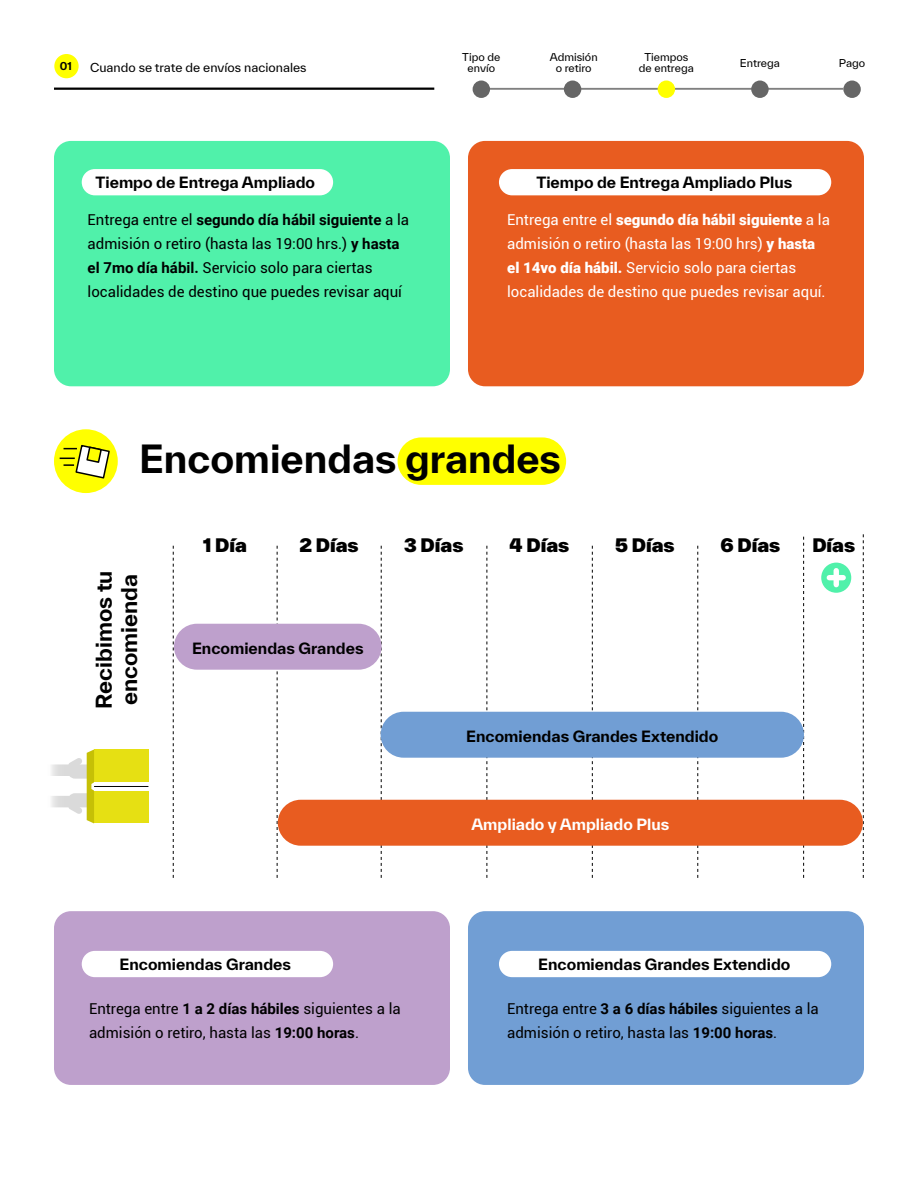
<style>
.page{position:relative;width:918px;height:1188px;background:#fff}
.page>*{position:absolute;margin:0;border:0;box-sizing:border-box;transform-origin:0 0}
.t1{font:700 37.5px "TWK Everett";color:#000}
.t2{font:700 21px/25.2px "TWK Everett";color:#000}
.t3{font:900 18px "TWK Everett";color:#000}
.t4{font:15px/24px "Roboto";color:#000}
.t5{font:15px/24px "Roboto";color:#fff}
.t6{font:700 15px "TWK Everett";color:#000}
.t7{font:700 15px "TWK Everett";color:#fff}
.t8{font:12px "TWK Everett";color:#000}
.t9{font:10.5px/10.5px "TWK Everett";color:#000;text-align:center}
.t10{font:700 10.5px "TWK Everett";color:#000}
.s1{font-weight:700}
.s2{font-weight:900}
</style>
<div class="page">
<div style="left:54px;top:54px;width:25px;height:24px;background:#ff0;border-radius:50%"></div>
<hr style="left:54px;top:88px;width:380px;height:2px;background:#000">
<hr style="left:481px;top:88px;width:362px;height:2px;background:#808080">
<div style="left:473px;top:81px;width:17px;height:17px;background:#666;border-radius:50%"></div>
<div style="left:564px;top:81px;width:17px;height:17px;background:#666;border-radius:50%"></div>
<div style="left:658px;top:81px;width:17px;height:17px;background:#ff0;border-radius:50%"></div>
<div style="left:751px;top:81px;width:18px;height:17px;background:#666;border-radius:50%"></div>
<div style="left:843px;top:81px;width:18px;height:17px;background:#666;border-radius:50%"></div>
<div style="left:398px;top:437px;width:168px;height:48px;background:#ff0;border-radius:24px"></div>
<svg style="left:277px;top:546px;width:1px;height:332px"></svg>
<svg style="left:173px;top:546px;width:1px;height:332px"></svg>
<svg style="left:381px;top:546px;width:1px;height:332px"></svg>
<svg style="left:487px;top:546px;width:1px;height:332px"></svg>
<svg style="left:592px;top:546px;width:1px;height:332px"></svg>
<svg style="left:697px;top:546px;width:1px;height:332px"></svg>
<svg style="left:803px;top:537px;width:1px;height:341px"></svg>
<div style="left:94px;top:749px;width:54px;height:74px;background:#e6e013"></div>
<div style="left:94px;top:782px;width:54px;height:9px;background:#fff"></div>
<svg style="left:51px;top:749px;width:43px;height:74px"></svg>
<hr style="left:94px;top:786px;width:54px;height:1px;background:#000">
<div style="left:381px;top:712px;width:423px;height:46px;background:#719ed4;border-radius:23px"></div>
<div style="left:174px;top:624px;width:208px;height:46px;background:#bea0cc;border-radius:23px"></div>
<div style="left:54px;top:911px;width:396px;height:174px;background:#bea0cc;border-radius:17px"></div>
<div style="left:468px;top:911px;width:396px;height:174px;background:#719ed4;border-radius:17px"></div>
<div style="left:82px;top:951px;width:251px;height:26px;background:#fff;border-radius:13px"></div>
<div style="left:499px;top:951px;width:332px;height:26px;background:#fff;border-radius:13px"></div>
<div style="left:54px;top:429px;width:64px;height:64px;background:#ff0;border-radius:50%"></div>
<svg style="left:60px;top:445px;width:50px;height:34px"></svg>
<svg style="left:863px;top:534px;width:1px;height:344px"></svg>
<div style="left:278px;top:800px;width:585px;height:46px;background:#e85c20;border-radius:23px"></div>
<svg style="left:821px;top:563px;width:30px;height:30px"></svg>
<div style="left:834px;top:571px;width:5px;height:14px;background:#fff"></div>
<div style="left:829px;top:575px;width:14px;height:5px;background:#fff"></div>
<div style="left:54px;top:141px;width:396px;height:245px;background:#50f1aa;border-radius:17px"></div>
<div style="left:468px;top:141px;width:396px;height:245px;background:#e85c20;border-radius:17px"></div>
<div style="left:82px;top:169px;width:251px;height:26px;background:#fff;border-radius:13px"></div>
<div style="left:499px;top:169px;width:332px;height:26px;background:#fff;border-radius:13px"></div>
<p class="t10" style="left:60px;top:59px;width:14px">01</p>
<p class="t8" style="left:90px;top:59px;width:218px">Cuando se trate de envíos nacionales</p>
<p class="t9" style="left:462px;top:52px;width:40px">Tipo de envío</p>
<p class="t9" style="left:550px;top:52px;width:49px">Admisión o retiro</p>
<p class="t9" style="left:639px;top:52px;width:56px">Tiempos de entrega</p>
<p class="t9" style="left:740px;top:58px;width:42px">Entrega</p>
<p class="t9" style="left:839px;top:58px;width:28px">Pago</p>
<p class="t6" style="left:96px;top:172px;width:221px">Tiempo de Entrega Ampliado</p>
<p class="t6" style="left:536px;top:172px;width:257px">Tiempo de Entrega Ampliado Plus</p>
<p class="t4" style="left:88px;top:207px;width:323px">Entrega entre el <span class="s1">segundo día hábil siguiente</span> a la admisión o retiro (hasta las 19:00 hrs.) <span class="s1">y hasta el 7mo día hábil.</span> Servicio solo para ciertas localidades de destino que puedes revisar aquí</p>
<p class="t5" style="left:507px;top:207px;width:324px">Entrega entre el <span class="s2">segundo día hábil siguiente</span> a la admisión o retiro (hasta las 19:00 hrs) <span class="s2">y hasta el 14vo día hábil.</span> Servicio solo para ciertas localidades de destino que puedes revisar aquí.</p>
<h1 class="t1" style="left:139px;top:432px;width:423px">Encomiendas grandes</h1>
<h2 class="t2" style="left:91px;top:709px;width:140px;rotate:-90deg">Recibimos tu encomienda</h2>
<p class="t3" style="left:203px;top:532px;width:45px">1 Día</p>
<p class="t3" style="left:299px;top:532px;width:61px">2 Días</p>
<p class="t3" style="left:404px;top:532px;width:61px">3 Días</p>
<p class="t3" style="left:510px;top:532px;width:61px">4 Días</p>
<p class="t3" style="left:615px;top:532px;width:61px">5 Días</p>
<p class="t3" style="left:720px;top:532px;width:61px">6 Días</p>
<p class="t6" style="left:192px;top:638px;width:173px">Encomiendas Grandes</p>
<p class="t6" style="left:466px;top:726px;width:254px">Encomiendas Grandes Extendido</p>
<p class="t7" style="left:471px;top:814px;width:199px">Ampliado y Ampliado Plus</p>
<p class="t3" style="left:812px;top:532px;width:44px">Días</p>
<p class="t6" style="left:120px;top:954px;width:173px">Encomiendas Grandes</p>
<p class="t6" style="left:538px;top:954px;width:254px">Encomiendas Grandes Extendido</p>
<p class="t4" style="left:89px;top:996px;width:313px">Entrega entre <span class="s1">1 a 2 días hábiles</span> siguientes a la admisión o retiro, hasta las <span class="s1">19:00 horas</span>.</p>
<p class="t4" style="left:507px;top:996px;width:313px">Entrega entre <span class="s1">3 a 6 días hábiles</span> siguientes a la admisión o retiro, hasta las <span class="s1">19:00 horas</span>.</p>
</div>
